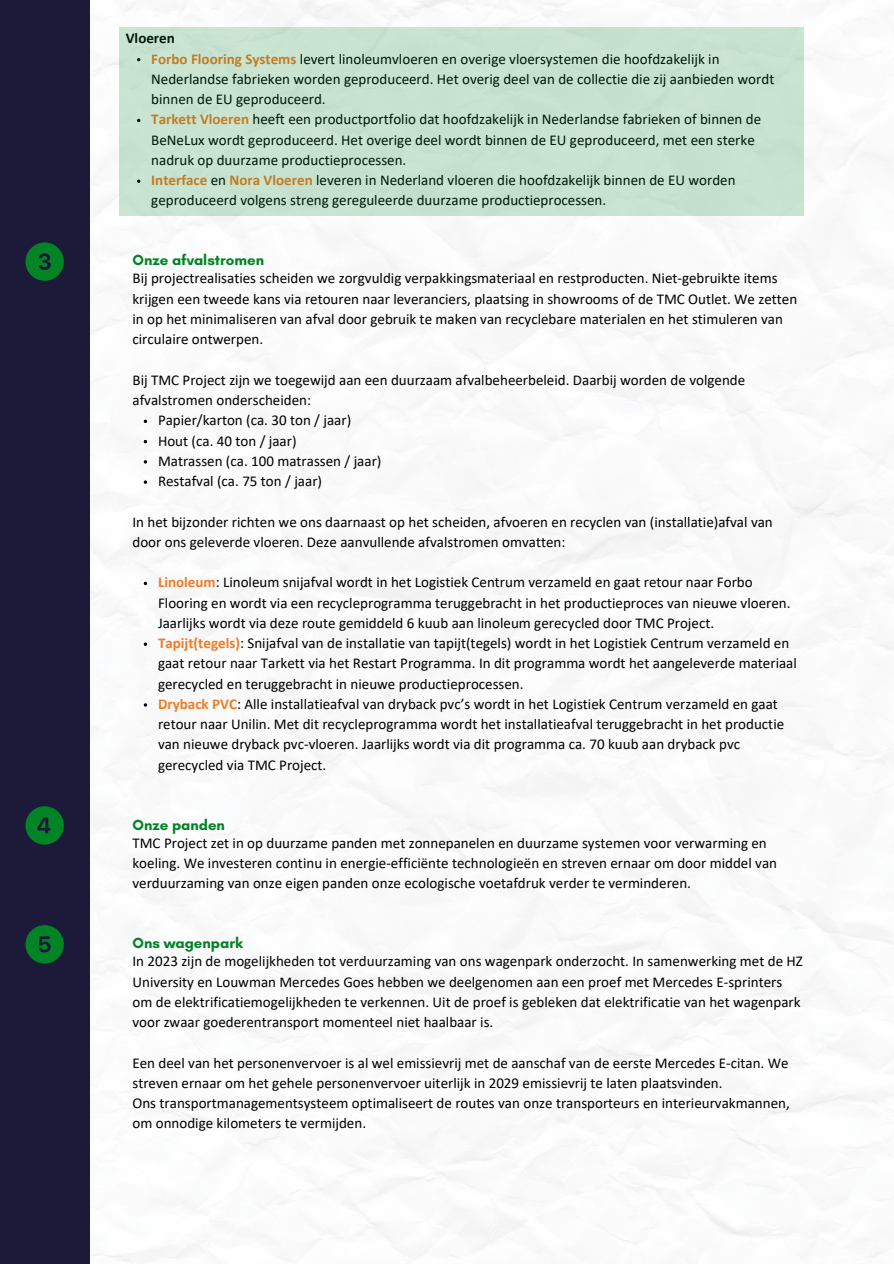
<style>
.page{position:relative;width:894px;height:1264px;background:#fff}
.page>*{position:absolute;margin:0;border:0;box-sizing:border-box;transform-origin:0 0}
.t1{font:15px/20.2px "Calibri";color:#000}
.t2{font:700 15px "Glacial Indifference";color:#018425}
.t3{font:700 15px "Calibri";color:#000}
.s1{font-weight:700;color:#f17b24}
</style>
<div class="page">
<img style="left:89px;top:0;width:804px;height:1263px">
<div style="left:119px;top:27px;width:684px;height:189px;background:#c8e2d0"></div>
<div style="left:0;top:0;width:89px;height:1263px;background:#1c1939"></div>
<svg style="left:144px;top:419px;width:3px;height:4px"></svg>
<svg style="left:144px;top:480px;width:3px;height:4px"></svg>
<svg style="left:144px;top:581px;width:3px;height:4px"></svg>
<svg style="left:144px;top:642px;width:3px;height:4px"></svg>
<svg style="left:25px;top:242px;width:39px;height:39px"></svg>
<svg style="left:25px;top:806px;width:39px;height:38px"></svg>
<svg style="left:25px;top:925px;width:39px;height:38px"></svg>
<p class="t3" style="left:126px;top:32px;width:51px">Vloeren</p>
<p class="t1" style="left:151px;top:50px;width:624px"><span class="s1">Forbo Flooring Systems</span> levert linoleumvloeren en overige vloersystemen die hoofdzakelijk in<br>Nederlandse fabrieken worden geproduceerd. Het overig deel van de collectie die zij aanbieden wordt binnen de EU geproduceerd.</p>
<p class="t1" style="left:151px;top:110px;width:611px"><span class="s1">Tarkett Vloeren</span> heeft een productportfolio dat hoofdzakelijk in Nederlandse fabrieken of binnen de<br>BeNeLux wordt geproduceerd. Het overige deel wordt binnen de EU geproduceerd, met een sterke nadruk op duurzame productieprocessen.</p>
<p class="t1" style="left:151px;top:171px;width:585px"><span class="s1">Interface</span> en <span class="s1">Nora Vloeren</span> leveren in Nederland vloeren die hoofdzakelijk binnen de EU worden geproduceerd volgens streng gereguleerde duurzame productieprocessen.</p>
<h1 class="t2" style="left:132px;top:251px;width:133px">Onze afvalstromen</h1>
<p class="t1" style="left:132px;top:269px;width:666px">Bij projectrealisaties scheiden we zorgvuldig verpakkingsmateriaal en restproducten. Niet-gebruikte items krijgen een tweede kans via retouren naar leveranciers, plaatsing in showrooms of de TMC Outlet. We zetten in op het minimaliseren van afval door gebruik te maken van recyclebare materialen en het stimuleren van circulaire ontwerpen.</p>
<p class="t1" style="left:132px;top:371px;width:614px">Bij TMC Project zijn we toegewijd aan een duurzaam afvalbeheerbeleid. Daarbij worden de volgende afvalstromen onderscheiden:</p>
<p class="t1" style="left:158px;top:411px;width:195px">Papier/karton (ca. 30 ton / jaar)</p>
<p class="t1" style="left:158px;top:431px;width:140px">Hout (ca. 40 ton / jaar)</p>
<p class="t1" style="left:158px;top:452px;width:225px">Matrassen (ca. 100 matrassen / jaar)</p>
<p class="t1" style="left:158px;top:472px;width:165px">Restafval (ca. 75 ton / jaar)</p>
<p class="t1" style="left:132px;top:512px;width:641px">In het bijzonder richten we ons daarnaast op het scheiden, afvoeren en recyclen van (installatie)afval van door ons geleverde vloeren. Deze aanvullende afvalstromen omvatten:</p>
<p class="t1" style="left:158px;top:573px;width:634px"><span class="s1">Linoleum</span>: Linoleum snijafval wordt in het Logistiek Centrum verzameld en gaat retour naar Forbo<br>Flooring en wordt via een recycleprogramma teruggebracht in het productieproces van nieuwe vloeren.<br>Jaarlijks wordt via deze route gemiddeld 6 kuub aan linoleum gerecycled door TMC Project.</p>
<p class="t1" style="left:158px;top:634px;width:640px"><span class="s1">Tapijt(tegels)</span>: Snijafval van de installatie van tapijt(tegels) wordt in het Logistiek Centrum verzameld en gaat retour naar Tarkett via het Restart Programma. In dit programma wordt het aangeleverde materiaal gerecycled en teruggebracht in nieuwe productieprocessen.</p>
<p class="t1" style="left:158px;top:695px;width:627px"><span class="s1">Dryback PVC</span>: Alle installatieafval van dryback pvc’s wordt in het Logistiek Centrum verzameld en gaat retour naar Unilin. Met dit recycleprogramma wordt het installatieafval teruggebracht in het productie van nieuwe dryback pvc-vloeren. Jaarlijks wordt via dit programma ca. 70 kuub aan dryback pvc gerecycled via TMC Project.</p>
<p class="t2" style="left:132px;top:815px;width:94px">Onze panden</p>
<p class="t1" style="left:132px;top:833px;width:646px">TMC Project zet in op duurzame panden met zonnepanelen en duurzame systemen voor verwarming en koeling. We investeren continu in energie-efficiënte technologieën en streven ernaar om door middel van verduurzaming van onze eigen panden onze ecologische voetafdruk verder te verminderen.</p>
<p class="t2" style="left:132px;top:934px;width:112px">Ons wagenpark</p>
<p class="t1" style="left:132px;top:952px;width:671px">In 2023 zijn de mogelijkheden tot verduurzaming van ons wagenpark onderzocht. In samenwerking met de HZ University en Louwman Mercedes Goes hebben we deelgenomen aan een proef met Mercedes E-sprinters om de elektrificatiemogelijkheden te verkennen. Uit de proef is gebleken dat elektrificatie van het wagenpark voor zwaar goederentransport momenteel niet haalbaar is.</p>
<p class="t1" style="left:132px;top:1053px;width:657px">Een deel van het personenvervoer is al wel emissievrij met de aanschaf van de eerste Mercedes E-citan. We streven ernaar om het gehele personenvervoer uiterlijk in 2029 emissievrij te laten plaatsvinden.</p>
<p class="t1" style="left:132px;top:1094px;width:658px">Ons transportmanagementsysteem optimaliseert de routes van onze transporteurs en interieurvakmannen, om onnodige kilometers te vermijden.</p>
</div>
